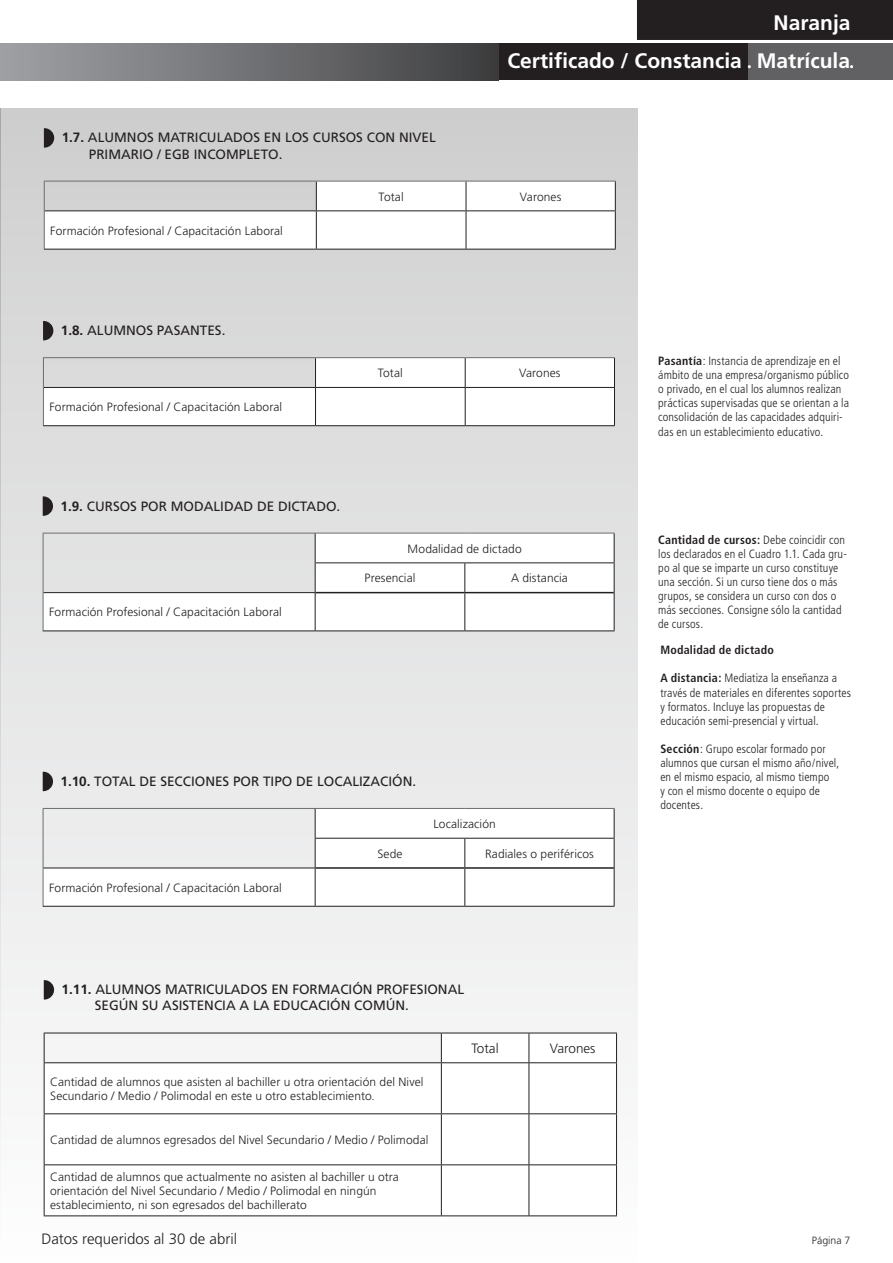
<style>
.page{position:relative;width:893px;height:1263px;background:#fff}
.page>*{position:absolute;margin:0;border:0;box-sizing:border-box;transform-origin:0 0}
.t1{font:700 21px "Frutiger";color:#fff}
.t2{font:300 15px "Frutiger";color:#231f20}
.t3{font:13.5px/16.2px "Frutiger";color:#231f20}
.t4{font:300 13.5px "Frutiger";color:#231f20}
.t5{font:700 13.5px "Frutiger";color:#231f20}
.t6{font:300 condensed 12px/14.1px "Frutiger";letter-spacing:.01em;color:#231f20}
.t7{font:300 12px/14.4px "Frutiger";letter-spacing:.01em;color:#231f20}
.t8{font:700 condensed 12px "Frutiger";letter-spacing:.015em;color:#231f20}
.t9{font:300 10.5px "Frutiger";color:#231f20}
.s1{font-weight:700}
.s2{font-weight:400}
</style>
<div class="page">
<svg style="left:0;top:108px;width:1px;height:1050px"></svg>
<div style="left:1px;top:108px;width:637px;height:1155px;background:linear-gradient(to bottom,#d0d0d0,#fbfcfc)"></div>
<div style="left:637px;top:0;width:256px;height:40px;background:#231f20"></div>
<svg style="left:44px;top:128px;width:10px;height:20px"></svg>
<hr style="left:44px;top:249px;width:272px;height:1px;background:#231f20">
<hr style="left:316px;top:249px;width:150px;height:1px;background:#231f20">
<hr style="left:466px;top:249px;width:150px;height:1px;background:#231f20">
<svg style="left:44px;top:181px;width:572px;height:68px"></svg>
<hr style="left:316px;top:210px;width:150px;height:1px;background:#231f20">
<hr style="left:466px;top:210px;width:150px;height:1px;background:#231f20">
<div style="left:1px;top:44px;width:892px;height:36px;background:#231f20"></div>
<div style="left:749px;top:44px;width:144px;height:36px;background:#616164"></div>
<div style="left:0;top:44px;width:499px;height:36px;background:linear-gradient(to right,#a0a2a6,#3f3f41)"></div>
<svg style="left:43px;top:321px;width:10px;height:19px"></svg>
<hr style="left:43px;top:357px;width:272px;height:1px;background:#6c6d70">
<hr style="left:315px;top:357px;width:150px;height:1px;background:#6c6d70">
<hr style="left:465px;top:357px;width:150px;height:1px;background:#6c6d70">
<svg style="left:43px;top:358px;width:572px;height:68px"></svg>
<hr style="left:315px;top:387px;width:150px;height:1px;background:#231f20">
<hr style="left:465px;top:387px;width:150px;height:1px;background:#231f20">
<svg style="left:43px;top:496px;width:10px;height:20px"></svg>
<svg style="left:43px;top:533px;width:572px;height:98px"></svg>
<hr style="left:614px;top:563px;width:1px;height:30px;background:#231f20">
<hr style="left:315px;top:593px;width:1px;height:37px;background:#231f20">
<hr style="left:464px;top:593px;width:1px;height:37px;background:#231f20">
<hr style="left:614px;top:593px;width:1px;height:37px;background:#231f20">
<hr style="left:315px;top:630px;width:150px;height:1px;background:#231f20">
<hr style="left:465px;top:630px;width:149px;height:1px;background:#231f20">
<hr style="left:316px;top:592px;width:149px;height:1px;background:#231f20">
<hr style="left:465px;top:592px;width:149px;height:1px;background:#231f20">
<svg style="left:43px;top:772px;width:10px;height:19px"></svg>
<hr style="left:315px;top:808px;width:150px;height:1px;background:#6c6d70">
<hr style="left:465px;top:808px;width:149px;height:1px;background:#6c6d70">
<hr style="left:43px;top:808px;width:272px;height:1px;background:#6c6d70">
<hr style="left:43px;top:906px;width:272px;height:1px;background:#231f20">
<svg style="left:43px;top:809px;width:572px;height:97px"></svg>
<hr style="left:614px;top:838px;width:1px;height:30px;background:#231f20">
<hr style="left:315px;top:868px;width:1px;height:38px;background:#231f20">
<hr style="left:464px;top:869px;width:1px;height:37px;background:#231f20">
<hr style="left:614px;top:868px;width:1px;height:38px;background:#231f20">
<hr style="left:315px;top:906px;width:150px;height:1px;background:#231f20">
<hr style="left:465px;top:906px;width:149px;height:1px;background:#231f20">
<hr style="left:316px;top:867px;width:149px;height:2px;background:#231f20">
<hr style="left:465px;top:867px;width:149px;height:2px;background:#231f20">
<svg style="left:44px;top:980px;width:10px;height:19px"></svg>
<svg style="left:45px;top:1063px;width:571px;height:152px"></svg>
<svg style="left:44px;top:1034px;width:1px;height:28px"></svg>
<hr style="left:44px;top:1033px;width:397px;height:1px;background:#231f20">
<svg style="left:441px;top:1033px;width:176px;height:29px"></svg>
<hr style="left:44px;top:1063px;width:1px;height:50px;background:#231f20">
<hr style="left:44px;top:1114px;width:1px;height:50px;background:#231f20">
<hr style="left:44px;top:1062px;width:397px;height:1px;background:#231f20">
<hr style="left:441px;top:1062px;width:88px;height:1px;background:#231f20">
<hr style="left:529px;top:1062px;width:88px;height:1px;background:#231f20">
<hr style="left:441px;top:1063px;width:1px;height:50px;background:#231f20">
<hr style="left:529px;top:1063px;width:1px;height:50px;background:#231f20">
<hr style="left:616px;top:1063px;width:1px;height:50px;background:#231f20">
<hr style="left:441px;top:1114px;width:1px;height:50px;background:#231f20">
<hr style="left:529px;top:1114px;width:1px;height:50px;background:#231f20">
<hr style="left:616px;top:1114px;width:1px;height:50px;background:#231f20">
<hr style="left:44px;top:1113px;width:397px;height:1px;background:#231f20">
<hr style="left:441px;top:1113px;width:88px;height:1px;background:#231f20">
<hr style="left:529px;top:1113px;width:88px;height:1px;background:#231f20">
<hr style="left:44px;top:1165px;width:1px;height:50px;background:#231f20">
<hr style="left:44px;top:1164px;width:397px;height:1px;background:#231f20">
<hr style="left:44px;top:1215px;width:397px;height:1px;background:#231f20">
<hr style="left:441px;top:1165px;width:1px;height:50px;background:#231f20">
<hr style="left:441px;top:1164px;width:88px;height:1px;background:#231f20">
<hr style="left:529px;top:1164px;width:88px;height:1px;background:#231f20">
<hr style="left:529px;top:1165px;width:1px;height:50px;background:#231f20">
<hr style="left:616px;top:1165px;width:1px;height:50px;background:#231f20">
<hr style="left:441px;top:1215px;width:88px;height:1px;background:#231f20">
<hr style="left:529px;top:1215px;width:88px;height:1px;background:#231f20">
<h1 class="t1" style="left:774px;top:11px;width:79px">Naranja</h1>
<h1 class="t1" style="left:507px;top:49px;width:344px">Certificado / Constancia Matrícula</h1>
<p class="t3" style="left:89px;top:129px;width:348px;text-indent:-27px"><span class="s1">1.7.</span> ALUMNOS MATRICULADOS EN LOS CURSOS CON NIVEL<br>PRIMARIO / EGB INCOMPLETO.</p>
<p class="t7" style="left:379px;top:189px;width:27px">Total</p>
<p class="t7" style="left:520px;top:189px;width:43px">Varones</p>
<p class="t7" style="left:50px;top:223px;width:234px">Formación Profesional / Capacitación Laboral</p>
<p class="t3" style="left:61px;top:322px;width:105px"><span class="s1">1.8.</span> ALUMNOS PASANTES</p>
<p class="t3" style="left:222px;top:322px;width:5px">.</p>
<p class="t7" style="left:49px;top:400px;width:234px">Formación Profesional / Capacitación Laboral</p>
<p class="t7" style="left:378px;top:366px;width:27px">Total</p>
<p class="t7" style="left:519px;top:366px;width:43px">Varones</p>
<p class="t3" style="left:61px;top:498px;width:44px"><span class="s1">1.9.</span> CURSOS</p>
<p class="t3" style="left:141px;top:498px;width:10px">POR</p>
<p class="t3" style="left:171px;top:498px;width:10px">MODALIDAD</p>
<p class="t3" style="left:257px;top:498px;width:31px">DE DICTADO</p>
<p class="t3" style="left:337px;top:498px;width:5px">.</p>
<p class="t7" style="left:49px;top:605px;width:234px">Formación Profesional / Capacitación Laboral</p>
<p class="t7" style="left:408px;top:541px;width:116px">Modalidad de dictado</p>
<p class="t7" style="left:365px;top:571px;width:52px">Presencial</p>
<p class="t7" style="left:511px;top:571px;width:58px">A distancia</p>
<p class="t5" style="left:61px;top:773px;width:51px">1.10. <span class="s2">TOTAL</span></p>
<p class="t3" style="left:139px;top:773px;width:30px">DE SECCIONES</p>
<p class="t3" style="left:233px;top:773px;width:10px">POR</p>
<p class="t3" style="left:263px;top:773px;width:9px">TIPO</p>
<p class="t3" style="left:296px;top:773px;width:30px">DE LOCALI</p>
<p class="t3" style="left:363px;top:773px;width:55px">ZACIÓN.</p>
<p class="t7" style="left:433px;top:817px;width:64px">Localización</p>
<p class="t7" style="left:49px;top:880px;width:234px">Formación Profesional / Capacitación Laboral</p>
<p class="t7" style="left:377px;top:846px;width:27px">Sede</p>
<p class="t7" style="left:485px;top:846px;width:110px">Radiales o periféricos</p>
<p class="t3" style="left:95px;top:981px;width:316px;text-indent:258px">ÓN PROFESIONAL<br>SEGÚ N SU ASISTENCIA A LA EDUCACIÓN COMÚ N.</p>
<p class="t3" style="left:62px;top:981px;width:248px"><span class="s1">1.11.</span> ALUMNOS MATRICULADOS EN FORMACI</p>
<p class="t7" style="left:50px;top:1074px;width:375px">Cantidad de alumnos que asisten al bachiller u otra orientación del Nivel<br>Secundario / Medio / Polimodal en este u otro establecimiento.</p>
<p class="t7" style="left:50px;top:1132px;width:380px">Cantidad de alumnos egresados del Nivel Secundario / Medio / Polimodal</p>
<p class="t7" style="left:50px;top:1169px;width:350px">Cantidad de alumnos que actualmente no asisten al bachiller u otra orientación del Nivel Secundario / Medio / Polimodal en ningún establecimiento, ni son egresados del bachillerato</p>
<p class="t4" style="left:472px;top:1041px;width:28px">Total</p>
<p class="t4" style="left:550px;top:1041px;width:47px">Varones</p>
<p class="t6" style="left:658px;top:354px;width:192px"><span class="s1">Pasantía</span>: Instancia de aprendizaje en el ámbito de una empresa/organismo público o privado, en el cual los alumnos realizan prácticas supervisadas que se orientan a la consolidación de las capacidades adquiri&shy;das en un establecimiento educativo.</p>
<p class="t6" style="left:658px;top:533px;width:190px"><span class="s1">Cantidad de cursos:</span> Debe coincidir con los declarados en el Cuadro 1.1. Cada gru&shy;po al que se imparte un curso constituye una sección. Si un curso tiene dos o más grupos, se considera un curso con dos o más secciones. Consigne sólo la cantidad de cursos.</p>
<p class="t8" style="left:660px;top:643px;width:115px">Modalidad de dictado</p>
<p class="t6" style="left:660px;top:671px;width:192px"><span class="s1">A distancia:</span> Mediatiza la enseñanza a través de materiales en diferentes soportes y formatos. Incluye las propuestas de educación semi-presencial y virtual.</p>
<p class="t6" style="left:660px;top:742px;width:180px"><span class="s1">Sección</span>: Grupo escolar formado por alumnos que cursan el mismo año/nivel, en el mismo espacio, al mismo tiempo<br>y con el mismo docente o equipo de docentes.</p>
<p class="t2" style="left:41px;top:1230px;width:197px">Datos requeridos al 30 de abril</p>
<p class="t9" style="left:812px;top:1234px;width:40px">Página 7</p>
</div>
